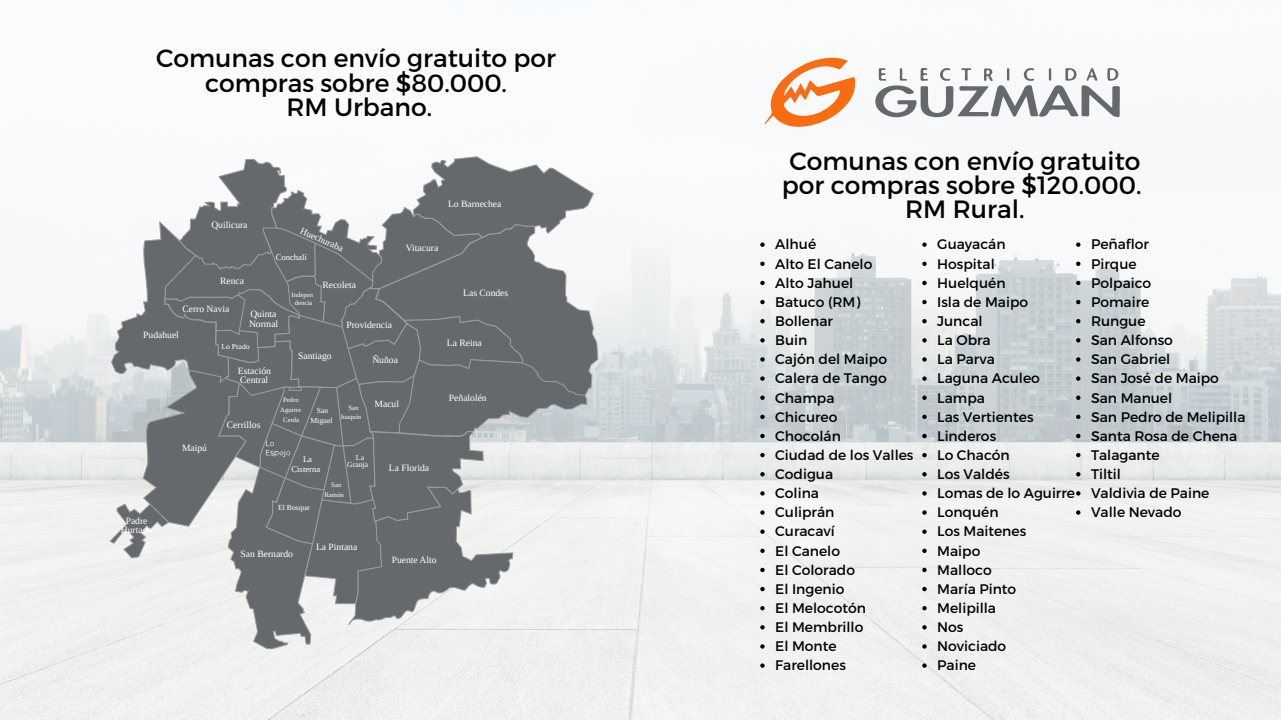
<style>
.page{position:relative;width:1281px;height:720px;background:#fff}
.page>*{position:absolute;margin:0;border:0;box-sizing:border-box;transform-origin:0 0}
.t1{font:25px/24.4px "Montserrat";color:#000;text-align:center}
.t2{font:13.88px "Montserrat";color:#000}
.t3{font:9.62px/9.6px "Liberation Serif";color:#fff}
.t4{font:8.62px/9.6px "Liberation Serif";color:#fff;text-align:center}
.t5{font:7.62px/9.6px "Liberation Serif";color:#fff;text-align:center}
.t6{font:6.75px/9.6px "Liberation Serif";color:#fff;text-align:center}
</style>
<div class="page">
<img style="left:0;top:81px;width:1281px;height:639px">
<svg style="left:108px;top:156px;width:487px;height:494px"></svg>
<svg style="left:764px;top:57px;width:91px;height:70px"></svg>
<svg style="left:873px;top:67px;width:247px;height:52px"></svg>
<svg style="left:760px;top:242px;width:4px;height:5px"></svg>
<svg style="left:760px;top:262px;width:4px;height:4px"></svg>
<svg style="left:760px;top:281px;width:4px;height:4px"></svg>
<svg style="left:760px;top:300px;width:4px;height:4px"></svg>
<svg style="left:760px;top:319px;width:4px;height:4px"></svg>
<svg style="left:760px;top:338px;width:4px;height:5px"></svg>
<svg style="left:760px;top:357px;width:4px;height:5px"></svg>
<svg style="left:760px;top:376px;width:4px;height:5px"></svg>
<svg style="left:760px;top:396px;width:4px;height:4px"></svg>
<svg style="left:760px;top:415px;width:4px;height:4px"></svg>
<svg style="left:760px;top:434px;width:4px;height:4px"></svg>
<svg style="left:760px;top:453px;width:4px;height:4px"></svg>
<svg style="left:760px;top:472px;width:4px;height:4px"></svg>
<svg style="left:760px;top:491px;width:4px;height:5px"></svg>
<svg style="left:760px;top:510px;width:4px;height:5px"></svg>
<svg style="left:760px;top:530px;width:4px;height:4px"></svg>
<svg style="left:760px;top:549px;width:4px;height:4px"></svg>
<svg style="left:760px;top:568px;width:4px;height:4px"></svg>
<svg style="left:760px;top:587px;width:4px;height:4px"></svg>
<svg style="left:760px;top:606px;width:4px;height:4px"></svg>
<svg style="left:760px;top:625px;width:4px;height:5px"></svg>
<svg style="left:760px;top:644px;width:4px;height:5px"></svg>
<svg style="left:760px;top:663px;width:4px;height:5px"></svg>
<svg style="left:922px;top:242px;width:4px;height:5px"></svg>
<svg style="left:922px;top:262px;width:4px;height:4px"></svg>
<svg style="left:922px;top:281px;width:4px;height:4px"></svg>
<svg style="left:922px;top:300px;width:4px;height:4px"></svg>
<svg style="left:922px;top:319px;width:4px;height:4px"></svg>
<svg style="left:922px;top:338px;width:4px;height:5px"></svg>
<svg style="left:922px;top:357px;width:4px;height:5px"></svg>
<svg style="left:922px;top:376px;width:4px;height:5px"></svg>
<svg style="left:922px;top:396px;width:4px;height:4px"></svg>
<svg style="left:922px;top:415px;width:4px;height:4px"></svg>
<svg style="left:922px;top:434px;width:4px;height:4px"></svg>
<svg style="left:922px;top:453px;width:4px;height:4px"></svg>
<svg style="left:922px;top:472px;width:4px;height:4px"></svg>
<svg style="left:922px;top:491px;width:4px;height:5px"></svg>
<svg style="left:922px;top:510px;width:4px;height:5px"></svg>
<svg style="left:922px;top:530px;width:4px;height:4px"></svg>
<svg style="left:922px;top:549px;width:4px;height:4px"></svg>
<svg style="left:922px;top:568px;width:4px;height:4px"></svg>
<svg style="left:922px;top:587px;width:4px;height:4px"></svg>
<svg style="left:922px;top:606px;width:4px;height:4px"></svg>
<svg style="left:922px;top:625px;width:4px;height:5px"></svg>
<svg style="left:922px;top:644px;width:4px;height:5px"></svg>
<svg style="left:922px;top:663px;width:4px;height:5px"></svg>
<svg style="left:1076px;top:242px;width:4px;height:5px"></svg>
<svg style="left:1076px;top:262px;width:4px;height:4px"></svg>
<svg style="left:1076px;top:281px;width:4px;height:4px"></svg>
<svg style="left:1076px;top:300px;width:4px;height:4px"></svg>
<svg style="left:1076px;top:319px;width:4px;height:4px"></svg>
<svg style="left:1076px;top:338px;width:4px;height:5px"></svg>
<svg style="left:1076px;top:357px;width:4px;height:5px"></svg>
<svg style="left:1076px;top:376px;width:4px;height:5px"></svg>
<svg style="left:1076px;top:396px;width:4px;height:4px"></svg>
<svg style="left:1076px;top:415px;width:4px;height:4px"></svg>
<svg style="left:1076px;top:434px;width:4px;height:4px"></svg>
<svg style="left:1076px;top:453px;width:4px;height:4px"></svg>
<svg style="left:1076px;top:472px;width:4px;height:4px"></svg>
<svg style="left:1076px;top:491px;width:4px;height:5px"></svg>
<svg style="left:1076px;top:510px;width:4px;height:5px"></svg>
<p class="t1" style="left:156px;top:45px;width:401px">Comunas con envío gratuito por compras sobre $80.000.<br>RM Urbano.</p>
<p class="t3" style="left:211px;top:220px;width:38px">Quilicura</p>
<p class="t3" style="left:303px;top:225px;width:48px;rotate:25deg">Huechuraba</p>
<p class="t4" style="left:276px;top:253px;width:33px">Conchalí</p>
<p class="t6" style="left:291px;top:291px;width:23px;line-height:7.6px">Indepen dencia</p>
<p class="t3" style="left:220px;top:276px;width:25px">Renca</p>
<p class="t3" style="left:322px;top:280px;width:35px">Recoleta</p>
<p class="t3" style="left:182px;top:304px;width:49px">Cerro Navia</p>
<p class="t3" style="left:249px;top:309px;width:31px">Quinta<br>Normal</p>
<p class="t3" style="left:346px;top:320px;width:47px">Providencia</p>
<p class="t3" style="left:372px;top:355px;width:27px">Ñuñoa</p>
<p class="t3" style="left:143px;top:330px;width:37px">Pudahuel</p>
<p class="t5" style="left:221px;top:342px;width:30px">Lo Prado</p>
<p class="t3" style="left:298px;top:351px;width:35px">Santiago</p>
<p class="t3" style="left:238px;top:366px;width:34px">Estación<br>Central</p>
<p class="t3" style="left:406px;top:243px;width:34px">Vitacura</p>
<p class="t3" style="left:121px;top:516px;width:33px;text-align:center">Padre<br>Hurtado</p>
<p class="t3" style="left:182px;top:442px;width:27px">Maipú</p>
<p class="t3" style="left:227px;top:420px;width:35px">Cerrillos</p>
<p class="t6" style="left:280px;top:395px;width:22px">Pedro<br>Aguirre<br>Cerda</p>
<p class="t5" style="left:310px;top:406px;width:24px">San<br>Miguel</p>
<p class="t4" style="left:291px;top:455px;width:30px">La<br>Cisterna</p>
<p class="t6" style="left:324px;top:480px;width:21px;text-align:left;text-indent:7px">San<br>Ramón</p>
<p class="t3" style="left:374px;top:399px;width:26px">Macul</p>
<p class="t6" style="left:340px;top:403px;width:22px;text-align:left;text-indent:8px">San<br>Joaquín</p>
<p class="t5" style="left:347px;top:454px;width:22px;line-height:7.2px;text-align:left;text-indent:9px">La<br>Granja</p>
<p class="t3" style="left:389px;top:463px;width:42px">La Florida</p>
<p class="t5" style="left:278px;top:503px;width:33px">El Bosque</p>
<p class="t3" style="left:241px;top:549px;width:54px">San Bernardo</p>
<p class="t3" style="left:316px;top:542px;width:43px">La Pintana</p>
<p class="t3" style="left:392px;top:555px;width:46px">Puente Alto</p>
<p class="t3" style="left:448px;top:199px;width:55px">Lo Barnechea</p>
<p class="t3" style="left:463px;top:287px;width:46px">Las Condes</p>
<p class="t3" style="left:447px;top:337px;width:36px">La Reina</p>
<p class="t3" style="left:449px;top:393px;width:39px">Peñalolén</p>
<h1 class="t1" style="left:782px;top:147px;width:361px">Comunas con envío gratuito por compras sobre $120.000.<br>RM Rural.</h1>
<p class="t2" style="left:775px;top:235px;width:42px">Alhué</p>
<p class="t2" style="left:775px;top:255px;width:99px">Alto El Canelo</p>
<h1 class="t2" style="left:775px;top:274px;width:80px">Alto Jahuel</h1>
<p class="t2" style="left:775px;top:293px;width:86px">Batuco (RM)</p>
<p class="t2" style="left:775px;top:312px;width:59px">Bollenar</p>
<p class="t2" style="left:775px;top:331px;width:34px">Buin</p>
<p class="t2" style="left:775px;top:350px;width:113px">Cajón del Maipo</p>
<p class="t2" style="left:775px;top:369px;width:113px">Calera de Tango</p>
<p class="t2" style="left:775px;top:389px;width:61px">Champa</p>
<p class="t2" style="left:775px;top:408px;width:64px">Chicureo</p>
<p class="t2" style="left:775px;top:427px;width:67px">Chocolán</p>
<p class="t2" style="left:775px;top:446px;width:140px">Ciudad de los Valles</p>
<p class="t2" style="left:775px;top:465px;width:59px">Codigua</p>
<p class="t2" style="left:775px;top:484px;width:45px">Colina</p>
<p class="t2" style="left:775px;top:503px;width:61px">Culiprán</p>
<p class="t2" style="left:775px;top:523px;width:61px">Curacaví</p>
<p class="t2" style="left:775px;top:542px;width:66px">El Canelo</p>
<p class="t2" style="left:775px;top:561px;width:81px">El Colorado</p>
<p class="t2" style="left:775px;top:580px;width:71px">El Ingenio</p>
<p class="t2" style="left:775px;top:599px;width:92px">El Melocotón</p>
<p class="t2" style="left:775px;top:618px;width:90px">El Membrillo</p>
<p class="t2" style="left:775px;top:637px;width:63px">El Monte</p>
<p class="t2" style="left:775px;top:656px;width:72px">Farellones</p>
<p class="t2" style="left:1091px;top:235px;width:59px">Peñaflor</p>
<p class="t2" style="left:1091px;top:255px;width:47px">Pirque</p>
<p class="t2" style="left:1091px;top:274px;width:62px">Polpaico</p>
<p class="t2" style="left:1091px;top:293px;width:60px">Pomaire</p>
<p class="t2" style="left:1091px;top:312px;width:56px">Rungue</p>
<p class="t2" style="left:1091px;top:331px;width:83px">San Alfonso</p>
<p class="t2" style="left:1091px;top:350px;width:81px">San Gabriel</p>
<p class="t2" style="left:1091px;top:369px;width:129px">San José de Maipo</p>
<p class="t2" style="left:1091px;top:389px;width:83px">San Manuel</p>
<p class="t2" style="left:1091px;top:408px;width:156px">San Pedro de Melipilla</p>
<p class="t2" style="left:1091px;top:427px;width:148px">Santa Rosa de Chena</p>
<p class="t2" style="left:1091px;top:446px;width:70px">Talagante</p>
<p class="t2" style="left:1091px;top:465px;width:31px">Tiltil</p>
<p class="t2" style="left:1091px;top:484px;width:120px">Valdivia de Paine</p>
<p class="t2" style="left:1091px;top:503px;width:92px">Valle Nevado</p>
<p class="t2" style="left:937px;top:235px;width:70px">Guayacán</p>
<p class="t2" style="left:937px;top:255px;width:59px">Hospital</p>
<p class="t2" style="left:937px;top:274px;width:70px">Huelquén</p>
<p class="t2" style="left:937px;top:293px;width:92px">Isla de Maipo</p>
<p class="t2" style="left:937px;top:312px;width:47px">Juncal</p>
<p class="t2" style="left:937px;top:331px;width:55px">La Obra</p>
<p class="t2" style="left:937px;top:350px;width:59px">La Parva</p>
<p class="t2" style="left:937px;top:369px;width:104px">Laguna Aculeo</p>
<p class="t2" style="left:937px;top:389px;width:49px">Lampa</p>
<p class="t2" style="left:937px;top:408px;width:98px">Las Vertientes</p>
<p class="t2" style="left:937px;top:427px;width:60px">Linderos</p>
<p class="t2" style="left:937px;top:446px;width:74px">Lo Chacón</p>
<p class="t2" style="left:937px;top:465px;width:74px">Los Valdés</p>
<p class="t2" style="left:937px;top:484px;width:139px">Lomas de lo Aguirre</p>
<p class="t2" style="left:937px;top:503px;width:63px">Lonquén</p>
<p class="t2" style="left:937px;top:523px;width:90px">Los Maitenes</p>
<p class="t2" style="left:937px;top:542px;width:45px">Maipo</p>
<p class="t2" style="left:937px;top:561px;width:56px">Malloco</p>
<p class="t2" style="left:937px;top:580px;width:81px">María Pinto</p>
<p class="t2" style="left:937px;top:599px;width:60px">Melipilla</p>
<p class="t2" style="left:937px;top:618px;width:28px">Nos</p>
<p class="t2" style="left:937px;top:637px;width:71px">Noviciado</p>
<p class="t2" style="left:937px;top:656px;width:40px">Paine</p>
</div>
